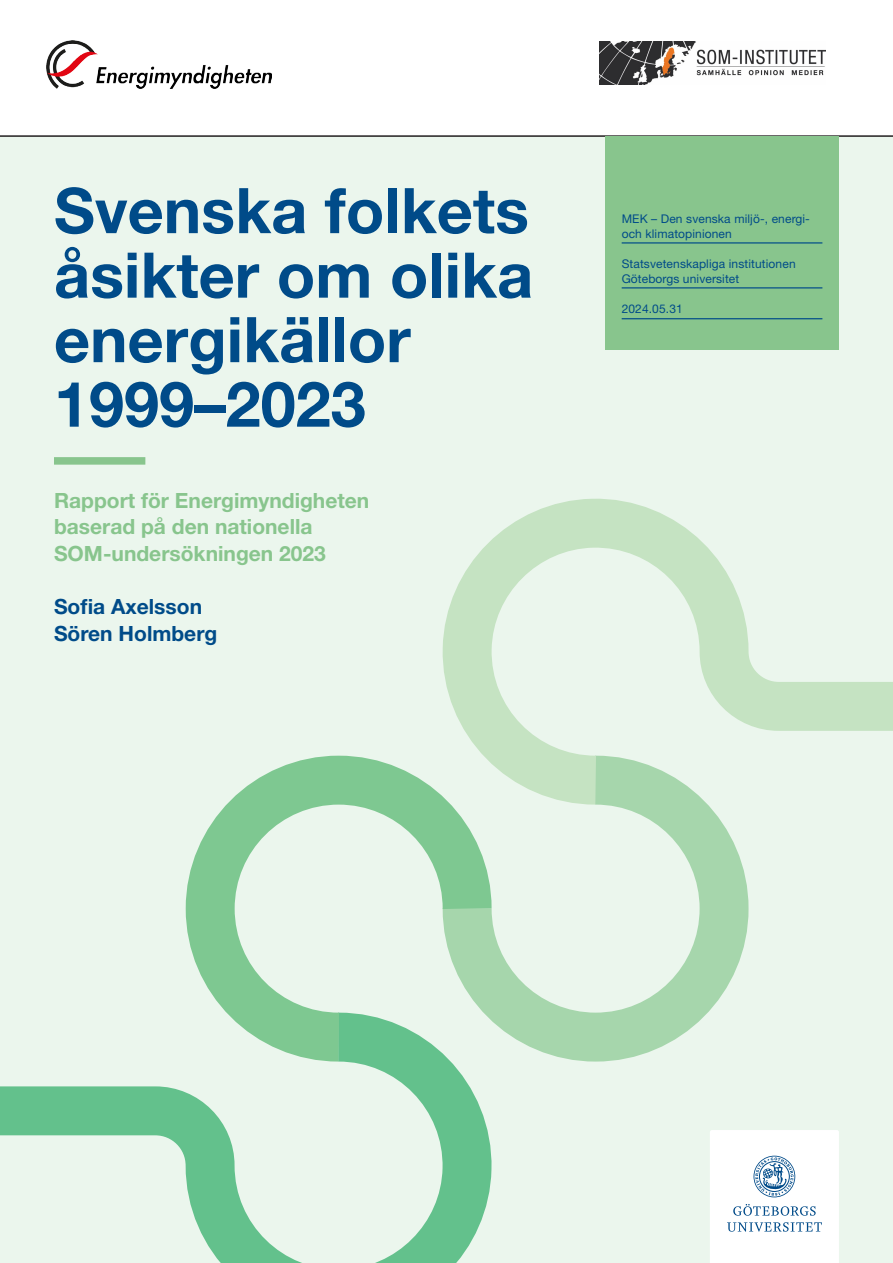
<style>
.page{position:relative;width:893px;height:1263px;background:#fff}
.page>*{position:absolute;margin:0;border:0;box-sizing:border-box;transform-origin:0 0}
.t1{font:700 63px/64.5px "Helvetica Neue LT Pro";color:#004b89;text-align:justify}
.t2{font:700 21px/26.7px "Helvetica Neue LT Pro";color:#88c58d}
.t3{font:700 21px "Helvetica Neue LT Pro";color:#004b89}
.t4{font:12px/15px "Helvetica Neue LT Pro";letter-spacing:.01em;color:#004b89}
</style>
<div class="page">
<div style="left:0;top:135px;width:893px;height:1128px;background:#ebf6ed"></div>
<div style="left:605px;top:136px;width:234px;height:214px;background:#88c58d"></div>
<hr style="left:622px;top:242px;width:200px;height:2px;background:#004b89">
<hr style="left:622px;top:287px;width:200px;height:1px;background:#004b89">
<hr style="left:622px;top:318px;width:200px;height:1px;background:#004b89">
<div style="left:54px;top:457px;width:91px;height:8px;background:#88c58d"></div>
<svg style="left:0;top:988px;width:519px;height:275px;background:#c8e8d4"></svg>
<svg style="left:516px;top:829px;width:257px;height:257px;background:#d7edda"></svg>
<svg style="left:161px;top:731px;width:355px;height:355px;background:#c6e6ce"></svg>
<svg style="left:421px;top:493px;width:472px;height:336px;background:#deefdf"></svg>
<svg style="left:710px;top:1130px;width:129px;height:133px"></svg>
<img style="left:600px;top:42px;width:225px;height:43px">
<img style="left:47px;top:40px;width:225px;height:48px">
<p class="t1" style="left:54px;top:177px;width:481px">Svenska folkets åsikter om olika energikällor</p>
<p class="t1" style="left:54px;top:370px;width:313px">1999–2023</p>
<p class="t2" style="left:54px;top:486px;width:317px">Rapport för Energimyndigheten baserad på den nationella</p>
<p class="t2" style="left:54px;top:539px;width:273px">SOM-undersökningen 2023</p>
<p class="t3" style="left:54px;top:594px;width:150px">Sofia Axelsson</p>
<p class="t3" style="left:54px;top:620px;width:165px">Sören Holmberg</p>
<p class="t4" style="left:622px;top:211px;width:190px">MEK – Den svenska miljö-, energi&shy;och klimatopinionen</p>
<p class="t4" style="left:622px;top:256px;width:175px">Statsvetenskapliga institutionen</p>
<p class="t4" style="left:622px;top:271px;width:119px">Göteborgs universitet</p>
<p class="t4" style="left:622px;top:301px;width:63px">2024.05.31</p>
</div>
